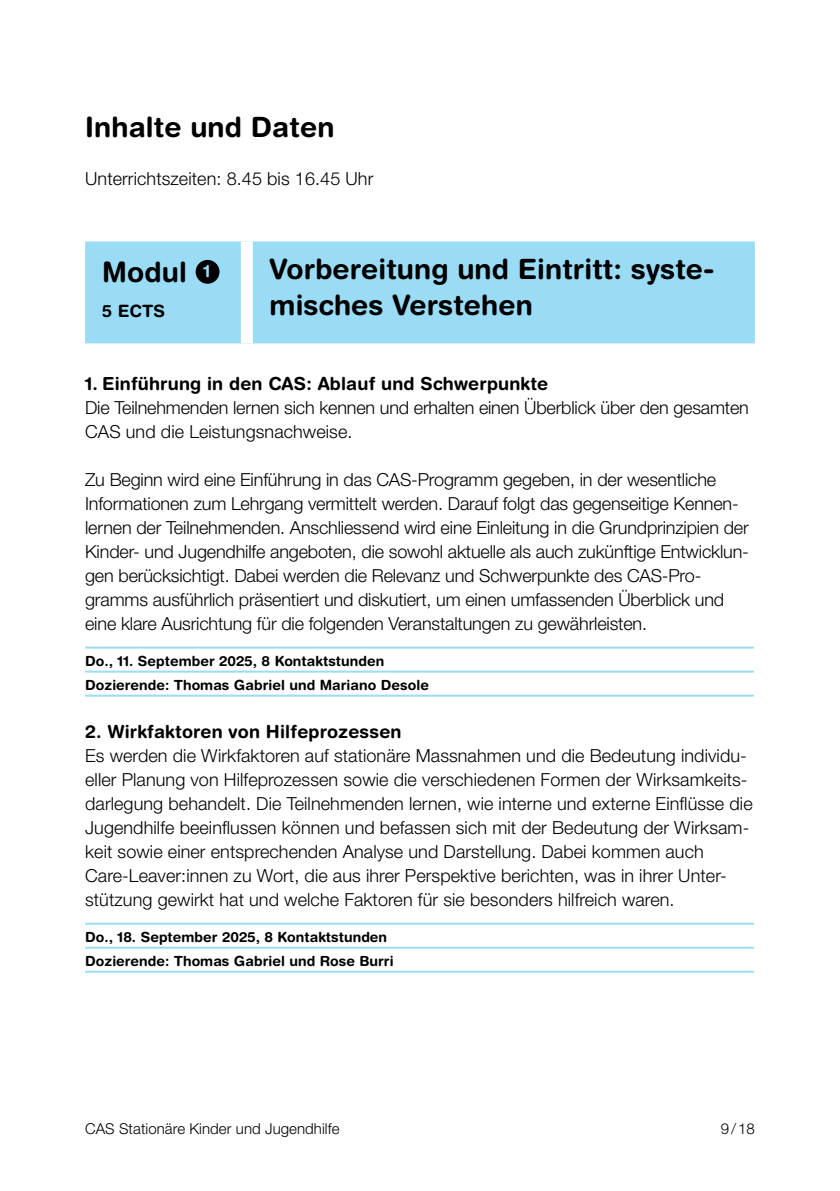
<style>
.page{position:relative;width:840px;height:1191px;background:#fff}
.page>*{position:absolute;margin:0;border:0;box-sizing:border-box;transform-origin:0 0}
.t1{font:700 28px/36px "Helvetica Rounded LT Pro";letter-spacing:.005em;color:#000}
.t2{font:300 18px/24px "Helvetica Neue LT Pro";letter-spacing:-.01em;color:#000}
.t3{font:700 18px "Helvetica Rounded LT Pro";letter-spacing:.01em;color:#000}
.t4{font:700 17px "Helvetica Rounded LT Pro";color:#000}
.t5{font:300 15px "Helvetica Neue LT Pro";letter-spacing:.005em;color:#000}
.t6{font:700 14px/24px "Helvetica Rounded LT Pro";letter-spacing:.005em;color:#000}
</style>
<div class="page">
<hr style="left:85px;top:646px;width:668px;height:2px;background:#9adcf6">
<hr style="left:85px;top:670px;width:668px;height:2px;background:#9adcf6">
<hr style="left:85px;top:694px;width:668px;height:2px;background:#9adcf6">
<hr style="left:85px;top:922px;width:668px;height:2px;background:#9adcf6">
<hr style="left:85px;top:946px;width:668px;height:2px;background:#9adcf6">
<hr style="left:85px;top:970px;width:668px;height:2px;background:#9adcf6">
<div style="left:85px;top:241px;width:669px;height:102px;background:#9adcf6"></div>
<div style="left:241px;top:241px;width:12px;height:102px;background:#fff"></div>
<div style="left:195px;top:260px;width:24px;height:24px;background:#000;border-radius:50%"></div>
<h1 class="t1" style="left:85px;top:109px;width:251px">Inhalte und Daten</h1>
<p class="t2" style="left:85px;top:167px;width:289px">Unterrichtszeiten: 8.45 bis 16.45 Uhr</p>
<h1 class="t1" style="left:102px;top:253px;width:110px">Modul <sup>1</sup></h1>
<p class="t4" style="left:102px;top:301px;width:65px">5 ECTS</p>
<h1 class="t1" style="left:269px;top:250px;width:446px">Vorbereitung und Eintritt: syste&shy;misches Verstehen</h1>
<p class="t3" style="left:85px;top:372px;width:464px">1. Einführung in den CAS: Ablauf und Schwerpunkte</p>
<p class="t2" style="left:85px;top:395px;width:665px">Die Teilnehmenden lernen sich kennen und erhalten einen Überblick über den gesamten<br>CAS und die Leistungsnachweise.</p>
<p class="t2" style="left:85px;top:467px;width:665px">Zu Beginn wird eine Einführung in das CAS-Programm gegeben, in der wesentliche Informationen zum Lehrgang vermittelt werden. Darauf folgt das gegenseitige Kennen&shy;lernen der Teilnehmenden. Anschliessend wird eine Einleitung in die Grundprinzipien der Kinder- und Jugendhilfe angeboten, die sowohl aktuelle als auch zukünftige Entwicklun&shy;gen berücksichtigt. Dabei werden die Relevanz und Schwerpunkte des CAS-Pro&shy;gramms ausführlich präsentiert und diskutiert, um einen umfassenden Überblick und eine klare Ausrichtung für die folgenden Veranstaltungen zu gewährleisten.</p>
<p class="t6" style="left:85px;top:648px;width:345px">Do., 11. September 2025, 8 Kontaktstunden<br>Dozierende: Thomas Gabriel und Mariano Desole</p>
<p class="t3" style="left:85px;top:720px;width:318px">2. Wirkfaktoren von Hilfeprozessen</p>
<p class="t2" style="left:85px;top:743px;width:668px">Es werden die Wirkfaktoren auf stationäre Massnahmen und die Bedeutung individu&shy;eller Planung von Hilfeprozessen sowie die verschiedenen Formen der Wirksamkeits&shy;darlegung behandelt. Die Teilnehmenden lernen, wie interne und externe Einflüsse die Jugendhilfe beeinflussen können und befassen sich mit der Bedeutung der Wirksam&shy;keit sowie einer entsprechenden Analyse und Darstellung. Dabei kommen auch Care-Leaver:innen zu Wort, die aus ihrer Perspektive berichten, was in ihrer Unter&shy;stützung gewirkt hat und welche Faktoren für sie besonders hilfreich waren.</p>
<p class="t6" style="left:85px;top:924px;width:310px">Do., 18. September 2025, 8 Kontaktstunden<br>Dozierende: Thomas Gabriel und Rose Burri</p>
<p class="t5" style="left:85px;top:1119px;width:256px">CAS Stationäre Kinder und Jugendhilfe</p>
<p class="t5" style="left:720px;top:1119px;width:36px">9/18</p>
</div>
